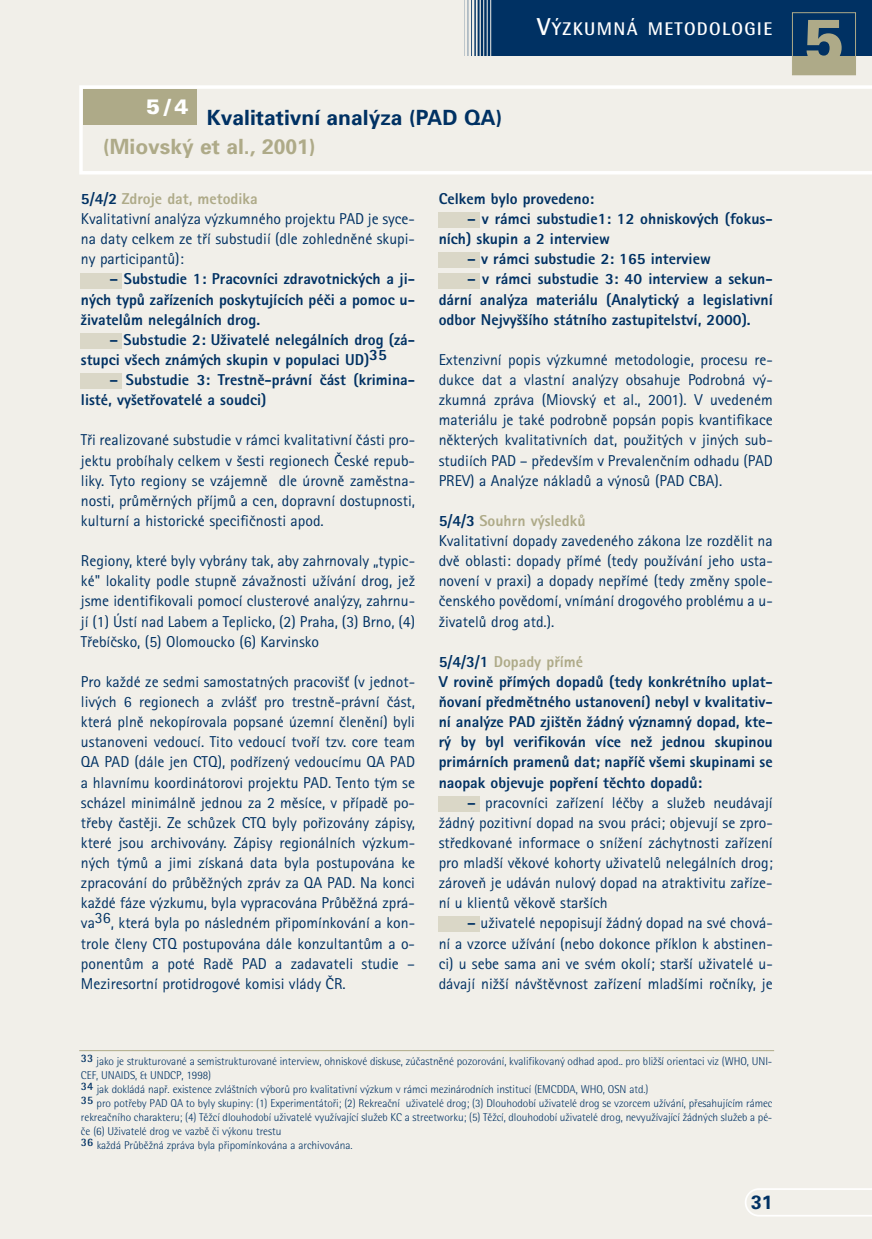
<style>
.page{position:relative;width:872px;height:1239px;background:#f1efe9}
.page>*{position:absolute;margin:0;border:0;box-sizing:border-box;transform-origin:0 0}
.t1{font:900 61.77px "Univers CE";color:#aeaa88}
.t2{font:700 21px "Univers CE";color:#003163}
.t3{font:700 21px "Univers CE";color:#aeaa88}
.t4{font:900 21px "Univers CE";color:#fff}
.t5{font:700 19.25px "Univers CE";color:#003163}
.t6{font:700 18.38px "Rotis Semi Sans CE";letter-spacing:.07em;color:#fff}
.t7{font:15.75px/20.1px "Rotis Sans Serif CE";color:#003163;text-align:justify}
.t8{font:15.75px/20.1px "Rotis Sans Serif CE Extra B";color:#003163}
.t9{font:15.75px "Rotis Sans Serif CE Extra B";color:#aeaa88}
.t10{font:300 11.38px/14px "Rotis Semi Sans CE";letter-spacing:-.005em;color:#003163}
.s1{font-size:24.5px}
.s2{color:#003163}
.s3{color:#aeaa88}
.s4{font-family:"Rotis Sans Serif CE Extra B"}
</style>
<div class="page">
<div style="left:792px;top:56px;width:63px;height:19px;background:#aeaa88"></div>
<div style="left:461px;top:0;width:411px;height:56px;background:#003163"></div>
<div style="left:792px;top:12px;width:63px;height:63px;border:1px solid #aeaa88"></div>
<svg style="left:745px;top:1188px;width:127px;height:29px"></svg>
<hr style="left:490px;top:0;width:1px;height:60px;background:#f1efe9">
<hr style="left:487px;top:0;width:1px;height:60px;background:#f1efe9">
<hr style="left:483px;top:0;width:1px;height:60px;background:#f1efe9">
<hr style="left:479px;top:0;width:2px;height:60px;background:#f1efe9">
<hr style="left:476px;top:0;width:1px;height:60px;background:#f1efe9">
<hr style="left:472px;top:0;width:2px;height:60px;background:#f1efe9">
<hr style="left:468px;top:0;width:3px;height:60px;background:#f1efe9">
<hr style="left:464px;top:0;width:3px;height:61px;background:#f1efe9">
<hr style="left:460px;top:0;width:4px;height:59px;background:#f1efe9">
<svg style="left:79px;top:85px;width:793px;height:90px"></svg>
<div style="left:83px;top:89px;width:113px;height:36px;background:#aeaa88"></div>
<hr style="left:79px;top:1050px;width:695px;height:1px;background:#aeaa88">
<div style="left:81px;top:273px;width:41px;height:16px;background:#dad7c7"></div>
<div style="left:81px;top:333px;width:41px;height:16px;background:#dad7c7"></div>
<div style="left:81px;top:373px;width:41px;height:16px;background:#dad7c7"></div>
<div style="left:439px;top:796px;width:41px;height:16px;background:#dad7c7"></div>
<div style="left:439px;top:917px;width:41px;height:15px;background:#dad7c7"></div>
<div style="left:438px;top:212px;width:42px;height:16px;background:#dad7c7"></div>
<div style="left:438px;top:252px;width:42px;height:16px;background:#dad7c7"></div>
<div style="left:438px;top:273px;width:42px;height:16px;background:#dad7c7"></div>
<h2 class="t4" style="left:146px;top:99px;width:44px">5/4</h2>
<h2 class="t2" style="left:207px;top:110px;width:297px">Kvalitativní anal˘za (PAD QA)</h2>
<h2 class="t3" style="left:103px;top:139px;width:214px">(Miovsk˘ et al., 2001)</h2>
<p class="t6" style="left:537px;top:21px;width:236px"><span class="s1">V</span>¯ZKUMNÁ METODOLOGIE</p>
<h1 class="t1" style="left:803px;top:19px;width:43px">5</h1>
<p class="t9" style="left:81px;top:194px;width:178px"><span class="s2">5/4/2</span> Zdroje dat, metodika</p>
<p class="t7" style="left:81px;top:211px;width:335px">Kvalitativní anal˘za v˘zkumného projektu PAD je syce&shy;na daty celkem ze tfií substudií (dle zohlednûné skupi&shy;ny participantÛ):</p>
<p class="t8" style="left:81px;top:271px;width:335px;text-align:justify;text-indent:29px">– Substudie 1: Pracovníci zdravotnick˘ch a ji&shy;n˘ch typÛ zafiízeních poskytujících péãi a pomoc u-ÏivatelÛm nelegálních drog.</p>
<p class="t8" style="left:81px;top:332px;width:335px;text-indent:29px">– Substudie 2: UÏivatelé nelegálních drog (zá&shy;stupci v‰ech znám˘ch skupin v populaci UD)35</p>
<p class="t8" style="left:81px;top:372px;width:335px;text-indent:29px">– Substudie 3: Trestnû-právní ãást (krimina&shy;listé, vy‰etfiovatelé a soudci)</p>
<p class="t7" style="left:81px;top:432px;width:335px">Tfii realizované substudie v rámci kvalitativní ãásti pro&shy;jektu probíhaly celkem v ‰esti regionech âeské repub&shy;liky. Tyto regiony se vzájemnû dle úrovnû zamûstna&shy;nosti, prÛmûrn˘ch pfiíjmÛ a cen, dopravní dostupnosti, kulturní a historické specifiãnosti apod.</p>
<p class="t7" style="left:81px;top:553px;width:335px">Regiony, které byly vybrány tak, aby zahrnovaly „typic&shy;ké" lokality podle stupnû závaÏnosti uÏívání drog, jeÏ jsme identifikovali pomocí clusterové anal˘zy, zahrnu&shy;jí (1) Ústí nad Labem a Teplicko, (2) Praha, (3) Brno, (4)<br>Tfiebíãsko, (5) Olomoucko (6) Karvinsko</p>
<p class="t7" style="left:81px;top:674px;width:335px">Pro kaÏdé ze sedmi samostatn˘ch pracovi‰È (v jednot&shy;liv˘ch 6 regionech a zvlá‰È pro trestnû-právní ãást, která plnû nekopírovala popsané územní ãlenûní) byli ustanoveni vedoucí. Tito vedoucí tvofií tzv. core team QA PAD (dále jen CTQ), podfiízen˘ vedoucímu QA PAD a hlavnímu koordinátorovi projektu PAD. Tento t˘m se scházel minimálnû jednou za 2 mûsíce, v pfiípadû po&shy;tfieby ãastûji. Ze schÛzek CTQ byly pofiizovány zápisy, které jsou archivovány. Zápisy regionálních v˘zkum&shy;n˘ch t˘mÛ a jimi získaná data byla postupována ke zpracování do prÛbûÏn˘ch zpráv za QA PAD. Na konci kaÏdé fáze v˘zkumu, byla vypracována PrÛbûÏná zprá&shy;va36, která byla po následném pfiipomínkování a kon&shy;trole ãleny CTQ postupována dále konzultantÛm a o&shy;ponentÛm a poté Radû PAD a zadavateli studie – Meziresortní protidrogové komisi vlády âR.</p>
<p class="t8" style="left:438px;top:191px;width:157px">Celkem bylo provedeno:</p>
<p class="t8" style="left:438px;top:211px;width:335px;text-indent:29px">– v rámci substudie1: 12 ohniskov˘ch (fokus&shy;ních) skupin a 2 interview</p>
<p class="t8" style="left:467px;top:251px;width:245px">– v rámci substudie 2: 165 interview</p>
<p class="t8" style="left:438px;top:271px;width:335px;text-align:justify;text-indent:29px">– v rámci substudie 3: 40 interview a sekun&shy;dární anal˘za materiálu (Analytick˘ a legislativní odbor Nejvy‰‰ího státního zastupitelství, 2000).</p>
<p class="t7" style="left:438px;top:352px;width:335px">Extenzivní popis v˘zkumné metodologie, procesu re&shy;dukce dat a vlastní anal˘zy obsahuje Podrobná v˘- zkumná zpráva (Miovsk˘ et al., 2001). V uvedeném materiálu je také podrobnû popsán popis kvantifikace nûkter˘ch kvalitativních dat, pouÏit˘ch v jin˘ch sub&shy;studiích PAD – pfiedev‰ím v Prevalenãním odhadu (PAD PREV) a Anal˘ze nákladÛ a v˘nosÛ (PAD CBA).</p>
<p class="t9" style="left:438px;top:516px;width:148px"><span class="s2">5/4/3</span> Souhrn v˘sledkÛ</p>
<p class="t7" style="left:438px;top:533px;width:335px">Kvalitativní dopady zavedeného zákona lze rozdûlit na dvû oblasti: dopady pfiímé (tedy pouÏívání jeho usta&shy;novení v praxi) a dopady nepfiímé (tedy zmûny spole&shy;ãenského povûdomí, vnímání drogového problému a u-ÏivatelÛ drog atd.).</p>
<p class="t8" style="left:438px;top:654px;width:335px">5/4/3/1 <span class="s3">Dopady pfiímé<br></span>V rovinû pfiím˘ch dopadÛ (tedy konkrétního uplat-Àovaní pfiedmûtného ustanovení) nebyl v kvalitativ&shy;ní anal˘ze PAD zji‰tûn Ïádn˘ v˘znamn˘ dopad, kte&shy;r˘ by byl verifikován více neÏ jednou skupinou primárních pramenÛ dat; napfiíã v‰emi skupinami se naopak objevuje popfiení tûchto dopadÛ:</p>
<p class="t7" style="left:438px;top:795px;width:335px;text-indent:29px"><span class="s4">–</span> pracovníci zafiízení léãby a sluÏeb neudávají Ïádn˘ pozitivní dopad na svou práci; objevují se zpro&shy;stfiedkované informace o sníÏení záchytnosti zafiízení pro mlad‰í vûkové kohorty uÏivatelÛ nelegálních drog; zároveÀ je udáván nulov˘ dopad na atraktivitu zafiíze&shy;ní u klientÛ vûkovû star‰ích</p>
<p class="t7" style="left:438px;top:915px;width:335px;text-indent:29px"><span class="s4">–</span> uÏivatelé nepopisují Ïádn˘ dopad na své chová&shy;ní a vzorce uÏívání (nebo dokonce pfiíklon k abstinen&shy;ci) u sebe sama ani ve svém okolí; star‰í uÏivatelé u&shy;dávají niÏ‰í náv‰tûvnost zafiízení mlad‰ími roãníky, je</p>
<p class="t10" style="left:81px;top:1055px;width:693px"><sup>33</sup> jako je strukturované a semistrukturované interview, ohniskové diskuse, zúãastnûné pozorování, kvalifikovan˘ odhad apod.. pro bliÏ‰í orientaci viz (WHO, UNI-CEF, UNAIDS, &amp; UNDCP, 1998)<br><sup>34</sup> jak dokládá napfi. existence zvlá‰tních v˘borÛ pro kvalitativní v˘zkum v rámci mezinárodních institucí (EMCDDA, WHO, OSN atd.)<br><sup>35</sup> pro potfieby PAD QA to byly skupiny: (1) Experimentátofii; (2) Rekreaãní uÏivatelé drog; (3) Dlouhodobí uÏivatelé drog se vzorcem uÏívání, pfiesahujícím rámec rekreaãního charakteru; (4) TûÏcí dlouhodobí uÏivatelé vyuÏívající sluÏeb KC a streetworku; (5) TûÏcí, dlouhodobí uÏivatelé drog, nevyuÏívající Ïádn˘ch sluÏeb a pé&shy;ãe (6) UÏivatelé drog ve vazbû ãi v˘konu trestu<br><sup>36</sup> kaÏdá PrÛbûÏná zpráva byla pfiipomínkována a archivována.</p>
<p class="t5" style="left:751px;top:1195px;width:23px">31</p>
</div>
